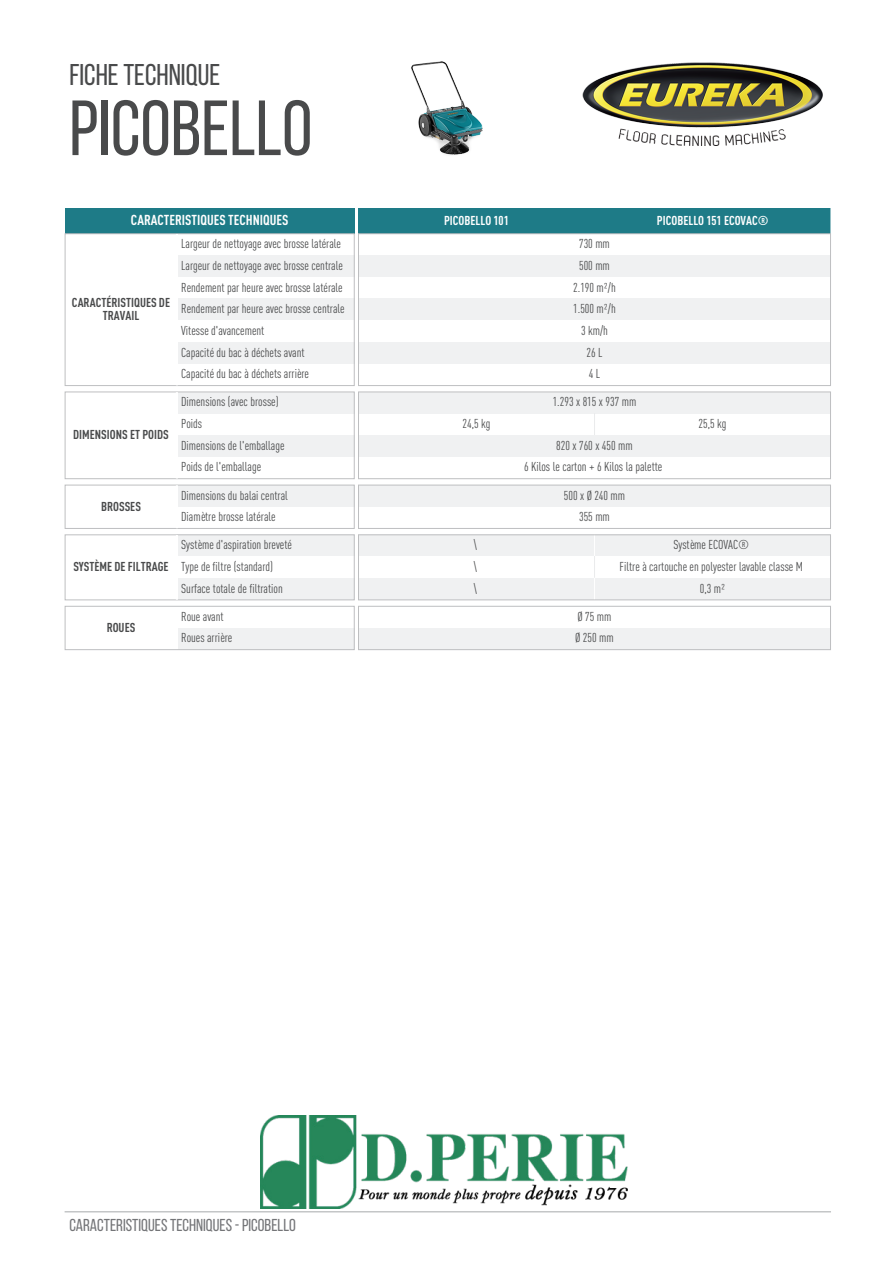
<style>
.page{position:relative;width:893px;height:1263px;background:#fff}
.page>*{position:absolute;margin:0;border:0;box-sizing:border-box;transform-origin:0 0}
.t1{font:78px "Bebas Neue";color:#494a4b}
.t2{font:30px "Bebas Neue";color:#494a4b}
.t3{font:17.25px "Bebas Neue";color:#747578}
.t4{font:700 14.25px "DIN Cond";color:#fff}
.t5{font:12.75px "DIN Cond";color:#494a4b}
.t6{font:700 12.75px/12.8px "DIN Cond";color:#494a4b;text-align:center}
.t7{font:700 12.75px "DIN Cond";color:#fff}
</style>
<div class="page">
<img style="left:261px;top:1115px;width:367px;height:94px">
<img style="left:582px;top:62px;width:241px;height:84px">
<div style="left:65px;top:208px;width:289px;height:26px;background:#1e7b87"></div>
<div style="left:358px;top:208px;width:236px;height:26px;background:#1e7b87"></div>
<svg style="left:594px;top:208px;width:1px;height:26px"></svg>
<div style="left:595px;top:208px;width:236px;height:26px;background:#1e7b87"></div>
<hr style="left:830px;top:208px;width:2px;height:26px;background:#fff">
<div style="left:177px;top:255px;width:177px;height:22px;background:#f0f1f2"></div>
<div style="left:358px;top:255px;width:472px;height:22px;background:#f0f1f2"></div>
<div style="left:177px;top:299px;width:177px;height:21px;background:#f0f1f2"></div>
<div style="left:358px;top:299px;width:472px;height:21px;background:#f0f1f2"></div>
<div style="left:177px;top:342px;width:177px;height:21px;background:#f0f1f2"></div>
<div style="left:358px;top:342px;width:472px;height:21px;background:#f0f1f2"></div>
<div style="left:65px;top:234px;width:289px;height:152px;border:1px solid #bebfc1"></div>
<div style="left:358px;top:234px;width:472px;height:152px;border:1px solid #bebfc1"></div>
<hr style="left:176px;top:235px;width:2px;height:149px;background:#fff">
<div style="left:177px;top:392px;width:177px;height:21px;background:#f0f1f2"></div>
<div style="left:358px;top:392px;width:472px;height:21px;background:#f0f1f2"></div>
<svg style="left:594px;top:414px;width:1px;height:21px"></svg>
<div style="left:177px;top:435px;width:177px;height:22px;background:#f0f1f2"></div>
<div style="left:358px;top:435px;width:472px;height:22px;background:#f0f1f2"></div>
<div style="left:65px;top:392px;width:289px;height:87px;border:1px solid #bebfc1"></div>
<div style="left:358px;top:392px;width:472px;height:87px;border:1px solid #bebfc1"></div>
<hr style="left:176px;top:393px;width:2px;height:84px;background:#fff">
<div style="left:177px;top:485px;width:177px;height:21px;background:#f0f1f2"></div>
<div style="left:358px;top:485px;width:472px;height:21px;background:#f0f1f2"></div>
<div style="left:65px;top:485px;width:289px;height:43px;border:1px solid #bebfc1"></div>
<div style="left:358px;top:485px;width:472px;height:43px;border:1px solid #bebfc1"></div>
<hr style="left:176px;top:486px;width:2px;height:41px;background:#fff">
<div style="left:177px;top:535px;width:177px;height:21px;background:#f0f1f2"></div>
<div style="left:358px;top:535px;width:236px;height:21px;background:#f0f1f2"></div>
<div style="left:594px;top:535px;width:236px;height:21px;background:#f0f1f2"></div>
<div style="left:177px;top:578px;width:177px;height:21px;background:#f0f1f2"></div>
<div style="left:358px;top:578px;width:236px;height:21px;background:#f0f1f2"></div>
<div style="left:594px;top:578px;width:236px;height:21px;background:#f0f1f2"></div>
<svg style="left:594px;top:537px;width:1px;height:61px"></svg>
<div style="left:65px;top:535px;width:289px;height:65px;border:1px solid #bebfc1"></div>
<div style="left:358px;top:535px;width:473px;height:65px;border:1px solid #bebfc1"></div>
<hr style="left:176px;top:536px;width:2px;height:63px;background:#fff">
<div style="left:177px;top:628px;width:177px;height:21px;background:#f0f1f2"></div>
<div style="left:358px;top:628px;width:472px;height:21px;background:#f0f1f2"></div>
<hr style="left:176px;top:607px;width:2px;height:41px;background:#fff">
<div style="left:65px;top:606px;width:289px;height:44px;border:1px solid #bebfc1"></div>
<div style="left:358px;top:606px;width:473px;height:44px;border:1px solid #bebfc1"></div>
<hr style="left:65px;top:1211px;width:765px;height:1px;background:#a7a9ac">
<img style="left:411px;top:61px;width:72px;height:94px">
<p class="t2" style="left:69px;top:59px;width:152px">FICHE TECHNIQUE</p>
<p class="t1" style="left:69px;top:86px;width:245px">PICOBELLO</p>
<p class="t4" style="left:131px;top:212px;width:159px">CARACTERISTIQUES TECHNIQUES</p>
<p class="t7" style="left:444px;top:212px;width:66px">PICOBELLO 101</p>
<p class="t7" style="left:657px;top:212px;width:113px">PICOBELLO 151 ECOVAC®</p>
<p class="t5" style="left:181px;top:236px;width:161px">Largeur de nettoyage avec brosse latérale</p>
<p class="t5" style="left:579px;top:236px;width:32px">730 mm</p>
<p class="t5" style="left:181px;top:258px;width:163px">Largeur de nettoyage avec brosse centrale</p>
<p class="t5" style="left:579px;top:258px;width:32px">500 mm</p>
<p class="t5" style="left:181px;top:280px;width:163px">Rendement par heure avec brosse latérale</p>
<p class="t5" style="left:573px;top:280px;width:44px">2.190 m²/h</p>
<p class="t5" style="left:181px;top:301px;width:165px">Rendement par heure avec brosse centrale</p>
<p class="t5" style="left:573px;top:301px;width:44px">1.500 m²/h</p>
<p class="t5" style="left:181px;top:323px;width:85px">Vitesse d'avancement</p>
<p class="t5" style="left:581px;top:323px;width:28px">3 km/h</p>
<p class="t5" style="left:181px;top:345px;width:125px">Capacité du bac à déchets avant</p>
<p class="t5" style="left:586px;top:345px;width:18px">26 L</p>
<p class="t5" style="left:181px;top:366px;width:129px">Capacité du bac à déchets arrière</p>
<p class="t5" style="left:589px;top:366px;width:13px">4 L</p>
<p class="t6" style="left:72px;top:296px;width:100px">CARACTÉRISTIQUES DE<br>TRAVAIL</p>
<p class="t6" style="left:73px;top:428px;width:97px">DIMENSIONS ET POIDS</p>
<p class="t6" style="left:101px;top:499px;width:41px">BROSSES</p>
<p class="t6" style="left:73px;top:560px;width:97px">SYSTÈME DE FILTRAGE</p>
<p class="t6" style="left:107px;top:620px;width:30px">ROUES</p>
<p class="t5" style="left:181px;top:394px;width:99px">Dimensions (avec brosse)</p>
<p class="t5" style="left:553px;top:394px;width:85px">1.293 x 815 x 937 mm</p>
<p class="t5" style="left:181px;top:416px;width:22px">Poids</p>
<p class="t5" style="left:462px;top:416px;width:30px">24,5 kg</p>
<p class="t5" style="left:698px;top:416px;width:30px">25,5 kg</p>
<p class="t5" style="left:181px;top:438px;width:105px">Dimensions de l'emballage</p>
<p class="t5" style="left:556px;top:438px;width:78px">820 x 760 x 450 mm</p>
<p class="t5" style="left:181px;top:460px;width:81px">Poids de l'emballage</p>
<p class="t5" style="left:524px;top:460px;width:140px">6 Kilos le carton + 6 Kilos la palette</p>
<p class="t5" style="left:181px;top:488px;width:108px">Dimensions du balai central</p>
<p class="t5" style="left:564px;top:488px;width:63px">500 x Ø 240 mm</p>
<p class="t5" style="left:181px;top:509px;width:96px">Diamètre brosse latérale</p>
<p class="t5" style="left:579px;top:509px;width:32px">355 mm</p>
<p class="t5" style="left:181px;top:537px;width:112px">Système d'aspiration breveté</p>
<p class="t5" style="left:474px;top:537px;width:5px">\</p>
<p class="t5" style="left:673px;top:537px;width:77px">Système ECOVAC®</p>
<p class="t5" style="left:181px;top:559px;width:93px">Type de filtre (standard)</p>
<p class="t5" style="left:474px;top:559px;width:5px">\</p>
<p class="t5" style="left:620px;top:559px;width:185px">Filtre à cartouche en polyester lavable classe M</p>
<p class="t5" style="left:181px;top:581px;width:103px">Surface totale de filtration</p>
<p class="t5" style="left:474px;top:581px;width:5px">\</p>
<p class="t5" style="left:700px;top:581px;width:27px">0,3 m²</p>
<p class="t5" style="left:181px;top:609px;width:44px">Roue avant</p>
<p class="t5" style="left:578px;top:609px;width:35px">Ø 75 mm</p>
<p class="t5" style="left:181px;top:630px;width:53px">Roues arrière</p>
<p class="t5" style="left:575px;top:630px;width:40px">Ø 250 mm</p>
<p class="t3" style="left:69px;top:1215px;width:228px">CARACTERISTIQUES TECHNIQUES - PICOBELLO</p>
</div>
